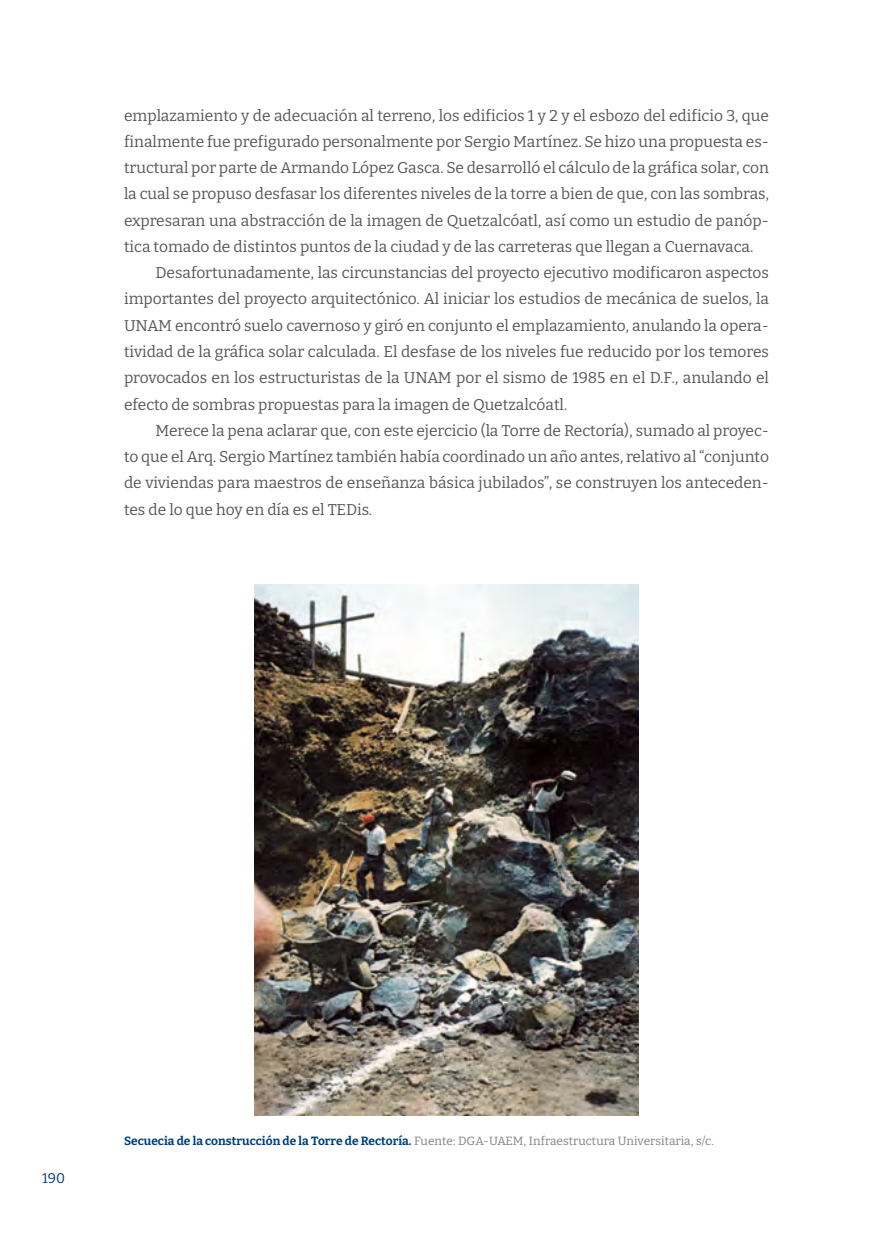
<style>
.page{position:relative;width:893px;height:1241px;background:#fff}
.page>*{position:absolute;margin:0;border:0;box-sizing:border-box;transform-origin:0 0}
.t1{font:15.58px/26.2px "Bitter";color:#555658;text-align:justify}
.t2{font:14px "Bitter";color:#003f7a}
.t3{font:11.9px "Bitter";letter-spacing:.005em;color:#808183}
.s1{font-weight:700;color:#003f7a}
</style>
<div class="page">
<img style="left:254px;top:584px;width:385px;height:531px">
<p class="t1" style="left:124px;top:102px;width:646px">emplazamiento y de adecuación al terreno, los edificios 1 y 2 y el esbozo del edificio 3, que finalmente fue prefigurado personalmente por Sergio Martínez. Se hizo una propuesta es&shy;tructural por parte de Armando López Gasca. Se desarrolló el cálculo de la gráfica solar, con la cual se propuso desfasar los diferentes niveles de la torre a bien de que, con las sombras, expresaran una abstracción de la imagen de Quetzalcóatl, así como un estudio de panóp&shy;tica tomado de distintos puntos de la ciudad y de las carreteras que llegan a Cuernavaca.</p>
<p class="t1" style="left:124px;top:259px;width:646px;text-indent:31px">Desafortunadamente, las circunstancias del proyecto ejecutivo modificaron aspectos importantes del proyecto arquitectónico. Al iniciar los estudios de mecánica de suelos, la UNAM encontró suelo cavernoso y giró en conjunto el emplazamiento, anulando la opera&shy;tividad de la gráfica solar calculada. El desfase de los niveles fue reducido por los temores provocados en los estructuristas de la UNAM por el sismo de 1985 en el D.F., anulando el efecto de sombras propuestas para la imagen de Quetzalcóatl.</p>
<p class="t1" style="left:124px;top:417px;width:646px;text-indent:31px">Merece la pena aclarar que, con este ejercicio (la Torre de Rectoría), sumado al proyec&shy;to que el Arq. Sergio Martínez también había coordinado un año antes, relativo al “conjunto de viviendas para maestros de enseñanza básica jubilados”, se construyen los anteceden&shy;tes de lo que hoy en día es el TEDis.</p>
<p class="t2" style="left:42px;top:1169px;width:24px">190</p>
<p class="t3" style="left:124px;top:1133px;width:591px"><span class="s1">Secuecia de la construcción de la Torre de Rectoría.</span> Fuente: DGA-UAEM, Infraestructura Universitaria, s/c.</p>
</div>
